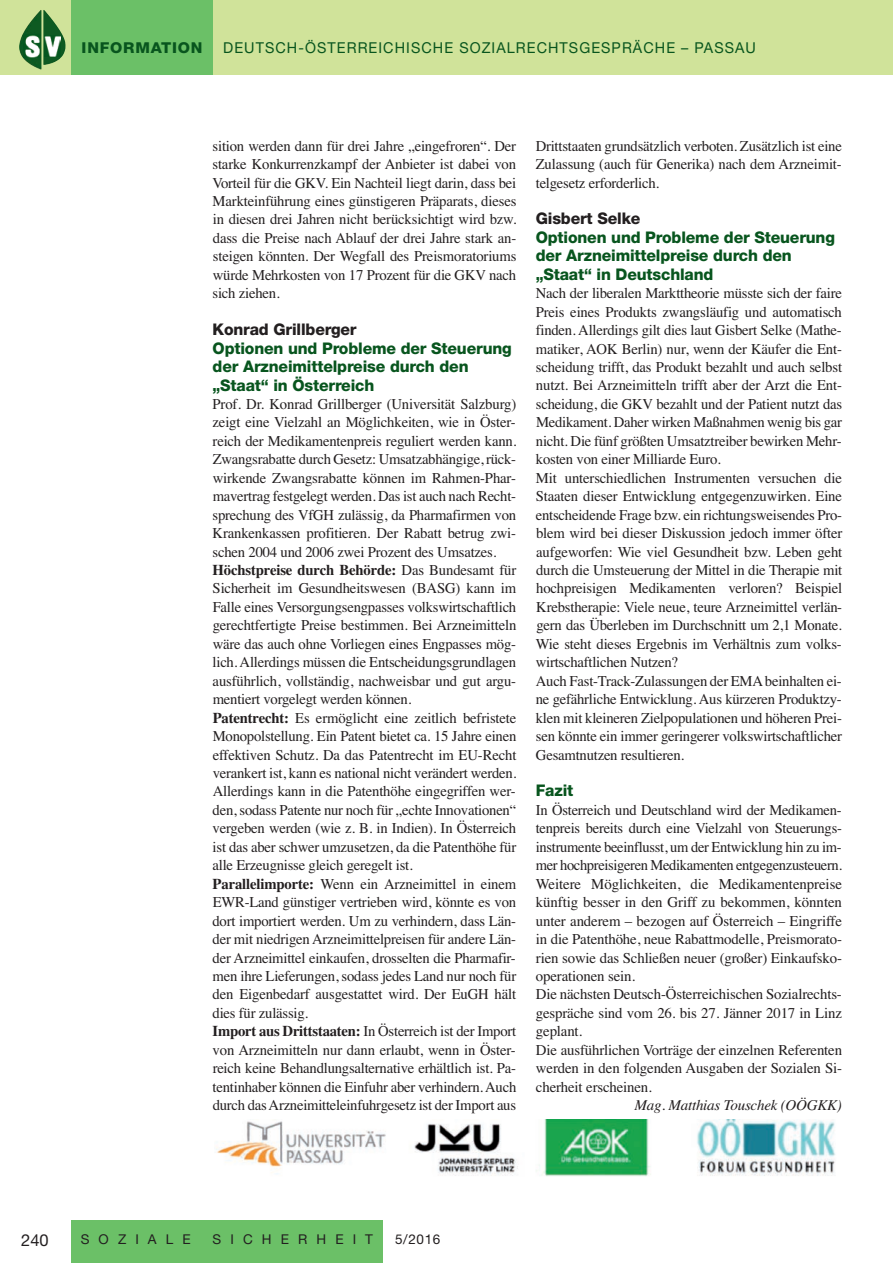
<style>
.page{position:relative;width:893px;height:1263px;background:#fff}
.page>*{position:absolute;margin:0;border:0;box-sizing:border-box;transform-origin:0 0}
.t1{font:16.5px "Helvetica Neue";color:#231f20}
.t2{font:800 16.05px/18.5px "Helvetica Neue";letter-spacing:-.01em;color:#08551e}
.t3{font:800 16.05px "Helvetica Neue";letter-spacing:-.01em;color:#231f20}
.t4{font:15px/18.5px "Times";letter-spacing:-.015em;color:#231f20}
.t5{font:15px "Helvetica Neue";letter-spacing:.075em;color:#08551e;scale:.96 1}
.t6{font:italic 15px "Times";letter-spacing:-.015em;color:#231f20}
.t7{font:800 15px "Helvetica Neue";letter-spacing:.05em;color:#08551e;scale:1.05 1}
.t8{font:13.5px "Helvetica Neue";letter-spacing:.675em;color:#231f20}
.s1{font-weight:700}
</style>
<div class="page">
<div style="left:0;top:0;width:893px;height:74px;background:#d0e39a"></div>
<div style="left:71px;top:0;width:142px;height:74px;background:#6bc067"></div>
<div style="left:71px;top:1220px;width:312px;height:43px;background:#6bc067"></div>
<img style="left:43px;top:10px;width:22px;height:55px">
<img style="left:19px;top:10px;width:22px;height:60px">
<img style="left:23px;top:35px;width:17px;height:22px">
<img style="left:45px;top:36px;width:16px;height:21px">
<img style="left:216px;top:1119px;width:620px;height:58px">
<p class="t7" style="left:82px;top:43px;width:117px">INFORMATION</p>
<p class="t5" style="left:223px;top:43px;width:556px">DEUTSCH-ÖSTERREICHISCHE SOZIALRECHTSGESPRÄCHE – PASSAU</p>
<p class="t4" style="left:212px;top:136px;width:306px;text-align:justify">sition werden dann für drei Jahre „eingefroren“. Der starke Konkurrenzkampf der Anbieter ist dabei von Vorteil für die GKV. Ein Nachteil liegt darin, dass bei Markteinführung eines günstigeren Präparats, dieses in diesen drei Jahren nicht berücksichtigt wird bzw. dass die Preise nach Ablauf der drei Jahre stark an&shy;steigen könnten. Der Wegfall des Preismoratoriums würde Mehrkosten von 17 Prozent für die GKV nach sich ziehen.</p>
<p class="t3" style="left:213px;top:324px;width:146px">Konrad Grillberger</p>
<p class="t2" style="left:213px;top:340px;width:301px">Optionen und Probleme der Steuerung der Arzneimittelpreise durch den „Staat“ in Österreich</p>
<p class="t4" style="left:212px;top:394px;width:305px">Prof. Dr. Konrad Grillberger (Universität Salzburg) zeigt eine Vielzahl an Möglichkeiten, wie in Öster&shy;reich der Medikamentenpreis reguliert werden kann.<br>Zwangsrabatte durch Gesetz: Umsatzabhängige, rück&shy;wirkende Zwangsrabatte können im Rahmen-Phar&shy;mavertrag festgelegt werden. Das ist auch nach Recht&shy;sprechung des VfGH zulässig, da Pharmafirmen von Krankenkassen profitieren. Der Rabatt betrug zwi&shy;schen 2004 und 2006 zwei Prozent des Umsatzes.<br><span class="s1">Höchstpreise durch Behörde:</span> Das Bundesamt für Sicherheit im Gesundheitswesen (BASG) kann im Falle eines Versorgungsengpasses volkswirtschaftlich gerechtfertigte Preise bestimmen. Bei Arzneimitteln wäre das auch ohne Vorliegen eines Engpasses mög&shy;lich. Allerdings müssen die Entscheidungsgrundlagen ausführlich, vollständig, nachweisbar und gut argu&shy;mentiert vorgelegt werden können.<br><span class="s1">Patentrecht:</span> Es ermöglicht eine zeitlich befristete Monopolstellung. Ein Patent bietet ca. 15 Jahre einen effektiven Schutz. Da das Patentrecht im EU-Recht verankert ist, kann es national nicht verändert werden.<br>Allerdings kann in die Patenthöhe eingegriffen wer&shy;den, sodass Patente nur noch für „echte Innovationen“ vergeben werden (wie z. B. in Indien). In Österreich ist das aber schwer umzusetzen, da die Patenthöhe für alle Erzeugnisse gleich geregelt ist.<br><span class="s1">Parallelimporte:</span> Wenn ein Arzneimittel in einem EWR-Land günstiger vertrieben wird, könnte es von dort importiert werden. Um zu verhindern, dass Län&shy;der mit niedrigen Arzneimittelpreisen für andere Län&shy;der Arzneimittel einkaufen, drosselten die Pharmafir&shy;men ihre Lieferungen, sodass jedes Land nur noch für den Eigenbedarf ausgestattet wird. Der EuGH hält dies für zulässig.<br><span class="s1">Import aus Drittstaaten:</span> In Österreich ist der Import von Arzneimitteln nur dann erlaubt, wenn in Öster&shy;reich keine Behandlungsalternative erhältlich ist. Pa&shy;tentinhaber können die Einfuhr aber verhindern. Auch durch das Arzneimitteleinfuhrgesetz ist der Import aus</p>
<p class="t4" style="left:536px;top:136px;width:308px;text-align:justify">Drittstaaten grundsätzlich verboten. Zusätzlich ist eine Zulassung (auch für Generika) nach dem Arzneimit&shy;telgesetz erforderlich.</p>
<p class="t3" style="left:536px;top:213px;width:106px">Gisbert Selke</p>
<p class="t2" style="left:536px;top:229px;width:301px">Optionen und Probleme der Steuerung der Arzneimittelpreise durch den „Staat“ in Deutschland</p>
<p class="t4" style="left:536px;top:284px;width:308px">Nach der liberalen Markttheorie müsste sich der faire Preis eines Produkts zwangsläufig und automatisch finden. Allerdings gilt dies laut Gisbert Selke (Mathe&shy;matiker, AOK Berlin) nur, wenn der Käufer die Ent&shy;scheidung trifft, das Produkt bezahlt und auch selbst nutzt. Bei Arzneimitteln trifft aber der Arzt die Ent&shy;scheidung, die GKV bezahlt und der Patient nutzt das Medikament. Daher wirken Maßnahmen wenig bis gar nicht. Die fünf größten Umsatztreiber bewirken Mehr&shy;kosten von einer Milliarde Euro.<br>Mit unterschiedlichen Instrumenten versuchen die Staaten dieser Entwicklung entgegenzuwirken. Eine entscheidende Frage bzw. ein richtungsweisendes Pro&shy;blem wird bei dieser Diskussion jedoch immer öfter aufgeworfen: Wie viel Gesundheit bzw. Leben geht durch die Umsteuerung der Mittel in die Therapie mit hochpreisigen Medikamenten verloren? Beispiel Krebstherapie: Viele neue, teure Arzneimittel verlän&shy;gern das Überleben im Durchschnitt um 2,1 Monate.<br>Wie steht dieses Ergebnis im Verhältnis zum volks&shy;wirtschaftlichen Nutzen?<br>Auch Fast-Track-Zulassungen der EMA beinhalten ei&shy;ne gefährliche Entwicklung. Aus kürzeren Produktzy&shy;klen mit kleineren Zielpopulationen und höheren Prei&shy;sen könnte ein immer geringerer volkswirtschaftlicher Gesamtnutzen resultieren.</p>
<p class="t2" style="left:536px;top:783px;width:39px">Fazit</p>
<p class="t4" style="left:536px;top:800px;width:308px">In Österreich und Deutschland wird der Medikamen&shy;tenpreis bereits durch eine Vielzahl von Steuerungs&shy;instrumente beeinflusst, um der Entwicklung hin zu im&shy;mer hochpreisigeren Medikamenten entgegenzusteuern.<br>Weitere Möglichkeiten, die Medikamentenpreise künftig besser in den Griff zu bekommen, könnten unter anderem – bezogen auf Österreich – Eingriffe in die Patenthöhe, neue Rabattmodelle, Preismorato&shy;rien sowie das Schließen neuer (großer) Einkaufsko&shy;operationen sein.<br>Die nächsten Deutsch-Österreichischen Sozialrechts&shy;gespräche sind vom 26. bis 27. Jänner 2017 in Linz geplant.<br>Die ausführlichen Vorträge der einzelnen Referenten werden in den folgenden Ausgaben der Sozialen Si&shy;cherheit erscheinen.</p>
<p class="t6" style="left:635px;top:1096px;width:209px">Mag. Matthias Touschek (OÖGKK)</p>
<p class="t1" style="left:21px;top:1234px;width:29px">240</p>
<p class="t8" style="left:81px;top:1234px;width:111px">SOZIALE</p>
<p class="t8" style="left:213px;top:1234px;width:162px">SICHERHEIT</p>
<p class="t8" style="left:395px;top:1234px;width:47px">5/2016</p>
</div>
